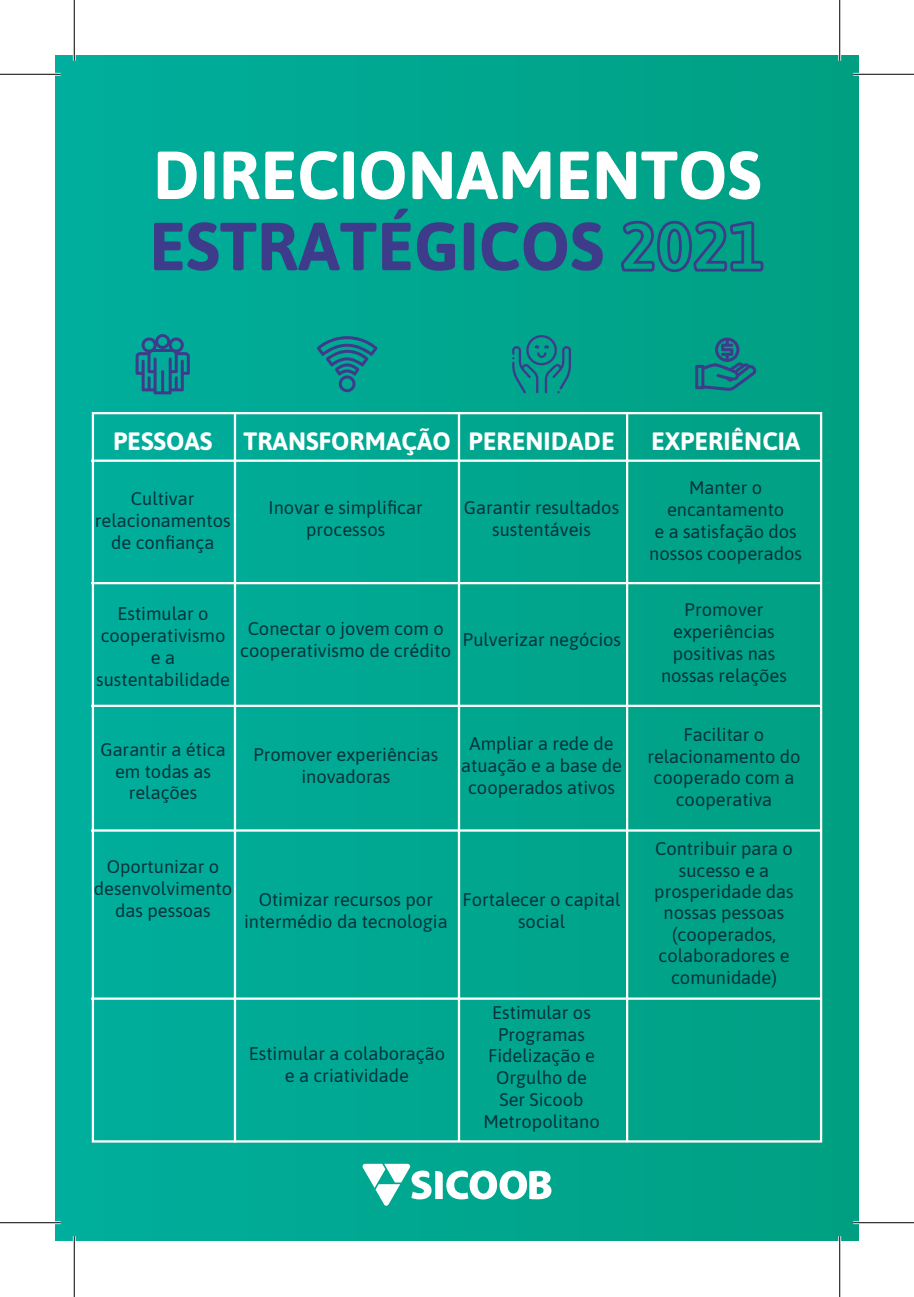
<style>
.page{position:relative;width:914px;height:1297px;background:#fff}
.page>*{position:absolute;margin:0;border:0;box-sizing:border-box;transform-origin:0 0}
.t1{font:700 67.73px "Asap";color:#fff}
.t2{font:700 67.73px "Asap";color:#3e3c8a}
.t3{font:700 25.2px "Asap";color:#fff}
.t4{font:18.22px/21.8px "Asap";color:#03333d;text-align:center}
</style>
<div class="page">
<div style="left:55px;top:55px;width:804px;height:1185px;background:linear-gradient(to right,#03af9e,#02a083)"></div>
<svg style="left:619px;top:219px;width:147px;height:55px"></svg>
<svg style="left:317px;top:336px;width:61px;height:56px"></svg>
<svg style="left:512px;top:335px;width:59px;height:58px"></svg>
<svg style="left:695px;top:337px;width:61px;height:54px"></svg>
<svg style="left:136px;top:334px;width:54px;height:60px"></svg>
<hr style="left:234px;top:413px;width:2px;height:729px;background:#fff">
<hr style="left:458px;top:413px;width:2px;height:728px;background:#fff">
<hr style="left:626px;top:413px;width:2px;height:728px;background:#fff">
<hr style="left:91px;top:582px;width:730px;height:2px;background:#fff">
<hr style="left:91px;top:459px;width:730px;height:3px;background:#fff">
<hr style="left:91px;top:704px;width:730px;height:3px;background:#fff">
<hr style="left:91px;top:829px;width:730px;height:2px;background:#fff">
<hr style="left:91px;top:997px;width:730px;height:2px;background:#fff">
<svg style="left:362px;top:1163px;width:189px;height:42px"></svg>
<hr style="left:0;top:73px;width:61px;height:3px;background:#fff">
<hr style="left:853px;top:73px;width:61px;height:3px;background:#fff">
<hr style="left:0;top:1221px;width:61px;height:3px;background:#fff">
<hr style="left:853px;top:1221px;width:61px;height:3px;background:#fff">
<hr style="left:73px;top:0;width:3px;height:61px;background:#fff">
<hr style="left:73px;top:1236px;width:3px;height:61px;background:#fff">
<hr style="left:838px;top:0;width:3px;height:61px;background:#fff">
<hr style="left:838px;top:1236px;width:3px;height:61px;background:#fff">
<hr style="left:0;top:74px;width:61px;height:1px;background:#000">
<hr style="left:853px;top:74px;width:61px;height:1px;background:#000">
<hr style="left:0;top:1222px;width:61px;height:1px;background:#000">
<hr style="left:853px;top:1222px;width:61px;height:1px;background:#000">
<hr style="left:74px;top:0;width:1px;height:61px;background:#000">
<hr style="left:74px;top:1236px;width:1px;height:61px;background:#000">
<hr style="left:839px;top:0;width:1px;height:61px;background:#000">
<hr style="left:839px;top:1236px;width:1px;height:61px;background:#000">
<h1 class="t1" style="left:153px;top:127px;width:610px">DIRECIONAMENTOS</h1>
<h1 class="t2" style="left:149px;top:198px;width:456px">ESTRATÉGICOS</h1>
<h2 class="t3" style="left:113px;top:423px;width:503px">PESSOAS TRANSFORMAÇÃO PERENIDADE</h2>
<h2 class="t3" style="left:651px;top:423px;width:151px">EXPERIÊNCIA</h2>
<p class="t4" style="left:95px;top:486px;width:137px">Cultivar relacionamentos de confiança</p>
<p class="t4" style="left:649px;top:476px;width:154px">Manter o encantamento<br>e a satisfação dos nossos cooperados</p>
<p class="t4" style="left:661px;top:598px;width:128px">Promover experiências positivas nas nossas relações</p>
<p class="t4" style="left:269px;top:496px;width:156px">Inovar e simplificar processos</p>
<p class="t4" style="left:464px;top:496px;width:157px">Garantir resultados sustentáveis</p>
<p class="t4" style="left:96px;top:601px;width:135px">Estimular o cooperativismo e a sustentabilidade</p>
<p class="t4" style="left:240px;top:617px;width:212px">Conectar o jovem com o cooperativismo de crédito</p>
<p class="t4" style="left:463px;top:628px;width:160px">Pulverizar negócios</p>
<p class="t4" style="left:100px;top:737px;width:127px">Garantir a ética em todas as relações</p>
<p class="t4" style="left:253px;top:742px;width:186px">Promover experiências inovadoras</p>
<p class="t4" style="left:461px;top:732px;width:162px">Ampliar a rede de atuação e a base de cooperados ativos</p>
<p class="t4" style="left:94px;top:854px;width:140px">Oportunizar o desenvolvimento das pessoas</p>
<p class="t4" style="left:244px;top:888px;width:205px">Otimizar recursos por intermédio da tecnologia</p>
<p class="t4" style="left:463px;top:888px;width:159px">Fortalecer o capital social</p>
<p class="t4" style="left:249px;top:1041px;width:198px">Estimular a colaboração e a criatividade</p>
<p class="t4" style="left:483px;top:1000px;width:118px">Estimular os<br>Programas<br>Fidelização e<br>Orgulho de<br>Ser Sicoob<br>Metropolitano</p>
<p class="t4" style="left:647px;top:722px;width:155px">Facilitar o relacionamento do cooperado com a cooperativa</p>
<p class="t4" style="left:654px;top:837px;width:141px">Contribuir para o sucesso e a prosperidade das nossas pessoas (cooperados, colaboradores e comunidade)</p>
</div>
